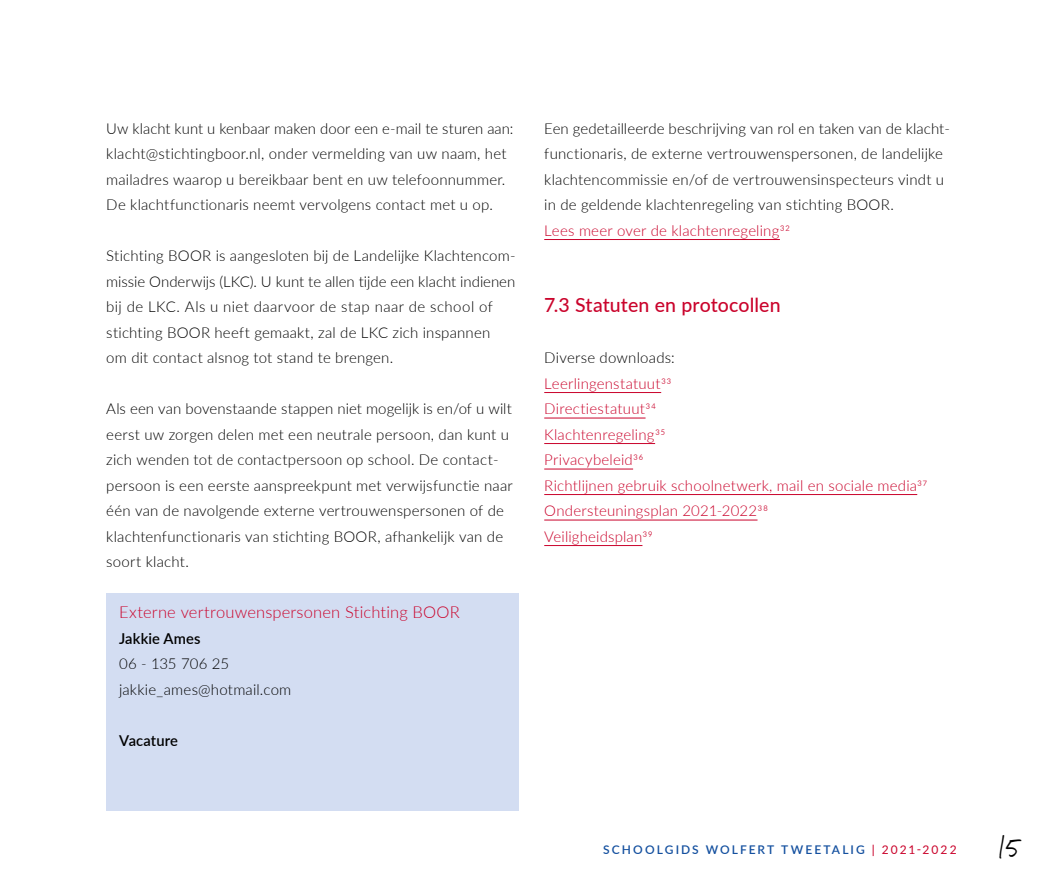
<style>
.page{position:relative;width:1063px;height:893px;background:#fff}
.page>*{position:absolute;margin:0;border:0;box-sizing:border-box;transform-origin:0 0}
.t1{font:36px "Journal";color:#000}
.t2{font:500 19.5px "Lato";letter-spacing:.005em;color:#ca042c}
.t3{font:300 16.5px "Lato";letter-spacing:.01em;color:#ca042c}
.t4{font:300 15px/25.5px "Lato";letter-spacing:.01em;color:#000}
.t5{font:300 15px/25.5px "Lato";letter-spacing:.015em;color:#ca042c}
.t6{font:600 15px "Lato";letter-spacing:.01em;color:#000}
.t7{font:600 12px "Lato";letter-spacing:.17em;color:#14509f}
.s1{font-weight:500;color:#ca042c}
.s2{font-weight:400;color:#ca042c}
</style>
<div class="page">
<div style="left:106px;top:593px;width:413px;height:218px;background:#d3ddf2"></div>
<hr style="left:544px;top:239px;width:236px;height:1px;background:#ca042c">
<hr style="left:544px;top:392px;width:117px;height:1px;background:#ca042c">
<hr style="left:544px;top:418px;width:102px;height:1px;background:#ca042c">
<hr style="left:544px;top:443px;width:111px;height:1px;background:#ca042c">
<hr style="left:544px;top:469px;width:89px;height:1px;background:#ca042c">
<hr style="left:544px;top:494px;width:373px;height:1px;background:#ca042c">
<hr style="left:544px;top:520px;width:214px;height:1px;background:#ca042c">
<hr style="left:544px;top:545px;width:98px;height:1px;background:#ca042c">
<p class="t4" style="left:106px;top:115px;width:409px">Uw klacht kunt u kenbaar maken door een e-mail te sturen aan: klacht@stichtingboor.nl, onder vermelding van uw naam, het mailadres waarop u bereikbaar bent en uw telefoonnummer.<br>De klachtfunctionaris neemt vervolgens contact met u op.</p>
<p class="t4" style="left:106px;top:243px;width:411px">Stichting BOOR is aangesloten bij de Landelijke Klachtencom&shy;missie Onderwijs (LKC). U kunt te allen tijde een klacht indienen bij de LKC. Als u niet daarvoor de stap naar de school of stichting BOOR heeft gemaakt, zal de LKC zich inspannen<br>om dit contact alsnog tot stand te brengen.</p>
<p class="t4" style="left:106px;top:396px;width:408px">Als een van bovenstaande stappen niet mogelijk is en/of u wilt eerst uw zorgen delen met een neutrale persoon, dan kunt u zich wenden tot de contactpersoon op school. De contact&shy;persoon is een eerste aanspreekpunt met verwijsfunctie naar één van de navolgende externe vertrouwenspersonen of de klachtenfunctionaris van stichting BOOR, afhankelijk van de soort klacht.</p>
<p class="t3" style="left:119px;top:601px;width:342px">Externe vertrouwenspersonen Stichting BOOR</p>
<p class="t6" style="left:119px;top:628px;width:83px">Jakkie Ames</p>
<p class="t4" style="left:119px;top:651px;width:174px">06 - 135 706 25 jakkie_ames@hotmail.com</p>
<p class="t6" style="left:119px;top:730px;width:60px">Vacature</p>
<p class="t4" style="left:544px;top:115px;width:405px">Een gedetailleerde beschrijving van rol en taken van de klacht&shy;functionaris, de externe vertrouwenspersonen, de landelijke klachtencommissie en/of de vertrouwensinspecteurs vindt u in de geldende klachtenregeling van stichting BOOR.</p>
<p class="t5" style="left:544px;top:217px;width:248px">Lees meer over de klachtenregeling32</p>
<h2 class="t2" style="left:544px;top:291px;width:238px">7.3 Statuten en protocollen</h2>
<p class="t4" style="left:544px;top:345px;width:132px">Diverse downloads:</p>
<p class="t5" style="left:544px;top:370px;width:385px">Leerlingenstatuut33<br>Directiestatuut34<br>Klachtenregeling35<br>Privacybeleid36<br>Richtlijnen gebruik schoolnetwerk, mail en sociale media37<br>Ondersteuningsplan 2021-202238<br>Veiligheidsplan39</p>
<p class="t7" style="left:603px;top:840px;width:355px">SCHOOLGIDS WOLFERT TWEETALIG <span class="s1">|</span> <span class="s2">2021-2022</span></p>
<h1 class="t1" style="left:998px;top:823px;width:24px">15</h1>
</div>
